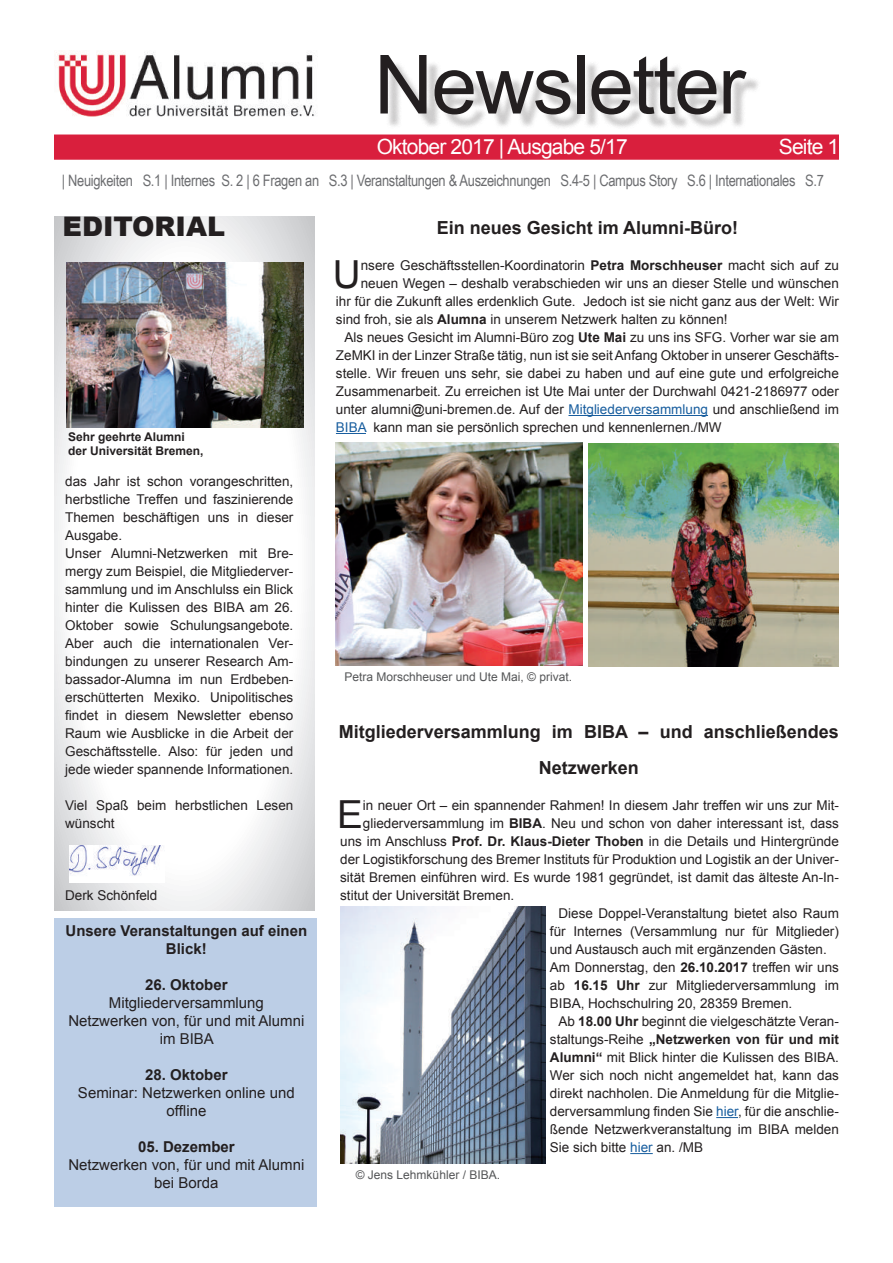
<style>
.page{position:relative;width:893px;height:1263px;background:#fff}
.page>*{position:absolute;margin:0;border:0;box-sizing:border-box;transform-origin:0 0}
.t1{font:81.75px "Arial";letter-spacing:-.02em;color:#231f20}
.t2{font:38.7px "Arial";color:#231f20}
.t3{font:900 27px "Arial";color:#231f20}
.t4{font:21px "Arial";letter-spacing:-.04em;color:#fff}
.t5{font:700 18px/36px "Arial";color:#231f20;text-align:center}
.t6{font:15.75px "Arial Narrow";letter-spacing:-.02em;color:#6c6d70}
.t7{font:15px/18px "Arial";color:#231f20;text-align:center}
.t8{font:700 15px/18px "Arial";color:#231f20;text-align:center}
.t9{font:13.5px/18px "Arial";color:#231f20}
.t10{font:700 13.5px "Arial";color:#231f20}
.t11{font:12px "Arial";color:#545557}
.t12{font:700 12px/14.4px "Arial";color:#231f20}
.s1{font-weight:700}
.s2{color:#175d9e}
.s3{font-weight:400}
</style>
<div class="page">
<div style="left:54px;top:135px;width:785px;height:25px;background:#d91f3d;border:2px solid #d91f3d"></div>
<div style="left:386px;top:61px;width:375px;height:68px;background:#231f20;opacity:.23"></div>
<img style="left:56px;top:52px;width:260px;height:65px">
<svg style="left:54px;top:216px;width:261px;height:694px"></svg>
<img style="left:69px;top:845px;width:95px;height:37px">
<hr style="left:568px;top:415px;width:140px;height:1px;background:#175d9e">
<hr style="left:336px;top:433px;width:30px;height:1px;background:#175d9e">
<div style="left:54px;top:918px;width:262px;height:288px;background:#bccee6"></div>
<svg style="left:716px;top:1117px;width:22px;height:1px"></svg>
<svg style="left:630px;top:1153px;width:23px;height:1px"></svg>
<img style="left:340px;top:906px;width:206px;height:257px">
<img style="left:67px;top:263px;width:236px;height:164px">
<img style="left:336px;top:443px;width:247px;height:222px">
<img style="left:588px;top:443px;width:251px;height:223px">
<h1 class="t1" style="left:374px;top:31px;width:373px">Newsletter</h1>
<h3 class="t4" style="left:377px;top:133px;width:252px">Oktober 2017 | Ausgabe 5/17</h3>
<h3 class="t4" style="left:779px;top:133px;width:62px">Seite 1</h3>
<p class="t6" style="left:62px;top:169px;width:764px">| Neuigkeiten S.1 | Internes S. 2 | 6 Fragen an S.3 | Veranstaltungen &amp; Auszeichnungen S.4-5 | Campus Story S.6 | Internationales S.7</p>
<h3 class="t3" style="left:63px;top:207px;width:164px">EDITORIAL</h3>
<p class="t12" style="left:68px;top:430px;width:137px">Sehr geehrte Alumni der Universität Bremen,</p>
<p class="t9" style="left:65px;top:472px;width:230px">das Jahr ist schon vorangeschritten, herbstliche Treffen und faszinierende Themen beschäftigen uns in dieser Ausgabe.<br>Unser Alumni-Netzwerken mit Bre&shy;mergy zum Beispiel, die Mitgliederver&shy;sammlung und im Anschlulss ein Blick hinter die Kulissen des BIBA am 26.<br>Oktober sowie Schulungsangebote.<br>Aber auch die internationalen Ver&shy;bindungen zu unserer Research Am&shy;bassador-Alumna im nun Erdbeben&shy;erschütterten Mexiko. Unipolitisches findet in diesem Newsletter ebenso Raum wie Ausblicke in die Arbeit der Geschäftsstelle. Also: für jeden und jede wieder spannende Informationen.</p>
<p class="t9" style="left:65px;top:796px;width:230px">Viel Spaß beim herbstlichen Lesen wünscht</p>
<p class="t9" style="left:65px;top:886px;width:94px">Derk Schönfeld</p>
<p class="t8" style="left:66px;top:922px;width:243px">Unsere Veranstaltungen auf einen<br>Blick!</p>
<p class="t8" style="left:145px;top:976px;width:84px">26. Oktober</p>
<p class="t7" style="left:68px;top:994px;width:237px">Mitgliederversammlung<br>Netzwerken von, für und mit Alumni im BIBA</p>
<p class="t8" style="left:145px;top:1066px;width:84px">28. Oktober</p>
<p class="t7" style="left:78px;top:1084px;width:218px">Seminar: Netzwerken online und offline</p>
<p class="t8" style="left:138px;top:1138px;width:98px">05. Dezember</p>
<p class="t7" style="left:68px;top:1156px;width:237px">Netzwerken von, für und mit Alumni bei Borda</p>
<h3 class="t5" style="left:437px;top:210px;width:303px">Ein neues Gesicht im Alumni-Büro!</h3>
<h2 class="t2" style="left:333px;top:249px;width:29px">U</h2>
<p class="t9" style="left:361px;top:256px;width:480px">nsere Geschäftsstellen-Koordinatorin <span class="s1">Petra Morschheuser</span> macht sich auf zu</p>
<p class="t9" style="left:361px;top:274px;width:480px">neuen Wegen – deshalb verabschieden wir uns an dieser Stelle und wünschen</p>
<p class="t9" style="left:336px;top:292px;width:505px">ihr für die Zukunft alles erdenklich Gute. Jedoch ist sie nicht ganz aus der Welt: Wir</p>
<p class="t9" style="left:336px;top:310px;width:393px">sind froh, sie als <span class="s1">Alumna</span> in unserem Netzwerk halten zu können!</p>
<p class="t9" style="left:344px;top:328px;width:496px">Als neues Gesicht im Alumni-Büro zog <span class="s1">Ute Mai</span> zu uns ins SFG. Vorher war sie am</p>
<p class="t9" style="left:336px;top:346px;width:505px">ZeMKI in der Linzer Straße tätig, nun ist sie seit Anfang Oktober in unserer Geschäfts-</p>
<p class="t9" style="left:336px;top:364px;width:504px">stelle. Wir freuen uns sehr, sie dabei zu haben und auf eine gute und erfolgreiche</p>
<p class="t9" style="left:336px;top:382px;width:505px">Zusammenarbeit. Zu erreichen ist Ute Mai unter der Durchwahl 0421-2186977 oder</p>
<p class="t9" style="left:336px;top:400px;width:504px">unter alumni@uni-bremen.de. Auf der <span class="s2">Mitgliederversammlung</span> und anschließend im</p>
<p class="t9" style="left:336px;top:418px;width:387px"><span class="s2">BIBA</span> kann man sie persönlich sprechen und kennenlernen./MW</p>
<p class="t11" style="left:344px;top:669px;width:229px">Petra Morschheuser und Ute Mai, © privat.</p>
<h3 class="t5" style="left:339px;top:714px;width:502px">Mitgliederversammlung im BIBA – und anschließendes<br>Netzwerken</h3>
<h2 class="t2" style="left:337px;top:789px;width:27px">E</h2>
<p class="t9" style="left:363px;top:796px;width:478px">in neuer Ort – ein spannender Rahmen! In diesem Jahr treffen wir uns zur Mit-</p>
<p class="t9" style="left:363px;top:814px;width:478px">gliederversammlung im <span class="s1">BIBA</span>. Neu und schon von daher interessant ist, dass</p>
<p class="t9" style="left:340px;top:832px;width:500px">uns im Anschluss <span class="s1">Prof. Dr. Klaus-Dieter Thoben</span> in die Details und Hintergründe</p>
<p class="t9" style="left:340px;top:850px;width:500px">der Logistikforschung des Bremer Instituts für Produktion und Logistik an der Univer-</p>
<p class="t9" style="left:340px;top:868px;width:500px">sität Bremen einführen wird. Es wurde 1981 gegründet, ist damit das älteste An-In-</p>
<p class="t9" style="left:340px;top:886px;width:176px">stitut der Universität Bremen.</p>
<p class="t9" style="left:558px;top:904px;width:282px">Diese Doppel-Veranstaltung bietet also Raum</p>
<p class="t9" style="left:550px;top:922px;width:290px">für Internes (Versammlung nur für Mitglieder)</p>
<p class="t9" style="left:550px;top:940px;width:278px">und Austausch auch mit ergänzenden Gästen.</p>
<p class="t9" style="left:550px;top:958px;width:290px">Am Donnerstag, den <span class="s1">26.10.2017</span> treffen wir uns</p>
<p class="t9" style="left:550px;top:976px;width:290px">ab <span class="s1">16.15 Uhr</span> zur Mitgliederversammlung im</p>
<p class="t9" style="left:550px;top:994px;width:244px">BIBA, Hochschulring 20, 28359 Bremen.</p>
<p class="t9" style="left:558px;top:1012px;width:282px">Ab <span class="s1">18.00 Uhr</span> beginnt die vielgeschätzte Veran-</p>
<p class="t10" style="left:550px;top:1030px;width:290px"><span class="s3">staltungs-Reihe</span> „Netzwerken von für und mit</p>
<p class="t9" style="left:550px;top:1048px;width:290px"><span class="s1">Alumni“</span> mit Blick hinter die Kulissen des BIBA.</p>
<p class="t9" style="left:550px;top:1066px;width:290px">Wer sich noch nicht angemeldet hat, kann das</p>
<p class="t9" style="left:550px;top:1084px;width:290px">direkt nachholen. Die Anmeldung für die Mitglie-</p>
<p class="t9" style="left:550px;top:1102px;width:290px">derversammlung finden Sie <span class="s2">hier</span>, für die anschlie-</p>
<p class="t9" style="left:550px;top:1120px;width:290px">ßende Netzwerkveranstaltung im BIBA melden</p>
<p class="t9" style="left:550px;top:1138px;width:155px">Sie sich bitte <span class="s2">hier</span> an. /MB</p>
<p class="t11" style="left:356px;top:1167px;width:146px">© Jens Lehmkühler / BIBA.</p>
</div>
